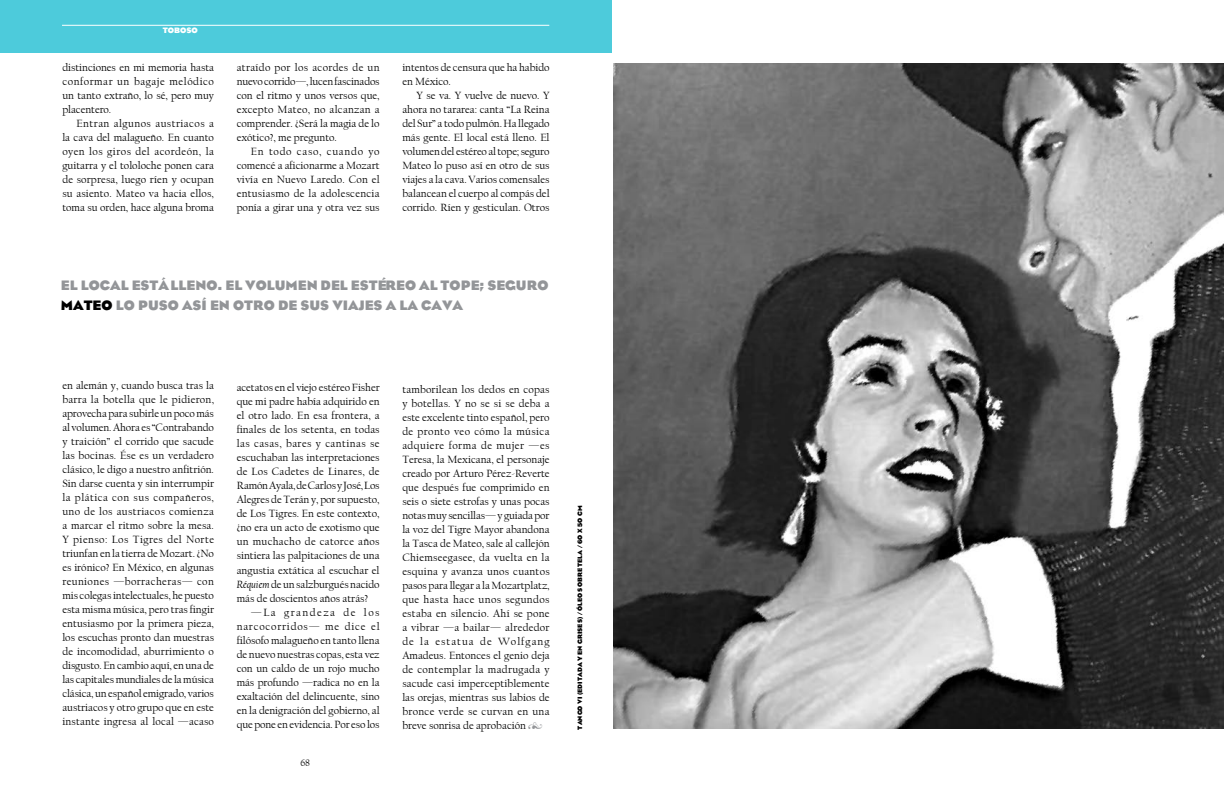
<style>
.page{position:relative;width:1224px;height:792px;background:#fff}
.page>*{position:absolute;margin:0;border:0;box-sizing:border-box;transform-origin:0 0}
.t1{font:700 14px/20px "Eagle";color:#939598}
.t2{font:11px/14px "Californian FB";color:#000;text-align:justify}
.t3{font:10px "Californian FB";color:#000}
.t4{font:700 8px "Eagle";color:#fff}
.t5{font:700 6.5px "Eagle";color:#000}
.s1{color:#000}
.s2{font-style:italic}
.s3{font-family:"Eagle";font-weight:700;font-size:9px;color:#939598}
</style>
<div class="page">
<div style="left:0;top:0;width:612px;height:52px;background:#4dcbdb"></div>
<hr style="left:62px;top:25px;width:487px;height:1px;background:#fff">
<img style="left:613px;top:63px;width:611px;height:666px">
<p class="t4" style="left:163px;top:26px;width:37px">TOBOSO</p>
<p class="t2" style="left:62px;top:60px;width:153px">distinciones en mi memoria hasta conformar un bagaje melódico un tanto extraño, lo sé, pero muy placentero.</p>
<p class="t2" style="left:62px;top:116px;width:153px;text-indent:14px">Entran algunos austriacos a la cava del malagueño. En cuanto oyen los giros del acordeón, la guitarra y el tololoche ponen cara de sorpresa, luego ríen y ocupan su asiento. Mateo va hacia ellos, toma su orden, hace alguna broma</p>
<p class="t2" style="left:237px;top:60px;width:144px">atraído por los acordes de un nuevo corrido—, lucen fascinados con el ritmo y unos versos que, excepto Mateo, no alcanzan a comprender. ¿Será la magia de lo exótico?, me pregunto.</p>
<p class="t2" style="left:237px;top:144px;width:144px;text-indent:14px">En todo caso, cuando yo comencé a aficionarme a Mozart vivía en Nuevo Laredo. Con el entusiasmo de la adolescencia ponía a girar una y otra vez sus</p>
<p class="t2" style="left:402px;top:60px;width:149px">intentos de censura que ha habido en México.</p>
<p class="t2" style="left:402px;top:88px;width:149px;text-indent:14px">Y se va. Y vuelve de nuevo. Y ahora no tararea: canta “La Reina del Sur” a todo pulmón. Ha llegado más gente. El local está lleno. El volumen del estéreo al tope; seguro Mateo lo puso así en otro de sus viajes a la cava. Varios comensales balancean el cuerpo al compás del corrido. Ríen y gesticulan. Otros</p>
<p class="t1" style="left:61px;top:275px;width:489px">EL LOCAL ESTÁ LLENO. EL VOLUMEN DEL ESTÉREO AL TOPE; SEGURO<br><span class="s1">MATEO</span> LO PUSO ASÍ EN OTRO DE SUS VIAJES A LA CAVA</p>
<p class="t2" style="left:62px;top:378px;width:153px">en alemán y, cuando busca tras la barra la botella que le pidieron, aprovecha para subirle un poco más al volumen. Ahora es “Contrabando y traición” el corrido que sacude las bocinas. Ése es un verdadero clásico, le digo a nuestro anfitrión.<br>Sin darse cuenta y sin interrumpir la plática con sus compañeros, uno de los austriacos comienza a marcar el ritmo sobre la mesa.<br>Y pienso: Los Tigres del Norte triunfan en la tierra de Mozart. ¿No es irónico? En México, en algunas reuniones —borracheras— con mis colegas intelectuales, he puesto esta misma música, pero tras fingir entusiasmo por la primera pieza, los escuchas pronto dan muestras de incomodidad, aburrimiento o disgusto. En cambio aquí, en una de las capitales mundiales de la música clásica, un español emigrado, varios austriacos y otro grupo que en este instante ingresa al local —acaso</p>
<p class="t2" style="left:237px;top:381px;width:144px">acetatos en el viejo estéreo Fisher que mi padre había adquirido en el otro lado. En esa frontera, a finales de los setenta, en todas las casas, bares y cantinas se escuchaban las interpretaciones de Los Cadetes de Linares, de Ramón Ayala, de Carlos y José, Los Alegres de Terán y, por supuesto, de Los Tigres. En este contexto, ¿no era un acto de exotismo que un muchacho de catorce años sintiera las palpitaciones de una angustia extática al escuchar el <span class="s2">Réquiem</span> de un salzburgués nacido más de doscientos años atrás?</p>
<p class="t2" style="left:237px;top:605px;width:144px;text-indent:14px">—La grandeza de los narcocorridos— me dice el filósofo malagueño en tanto llena de nuevo nuestras copas, esta vez con un caldo de un rojo mucho más profundo —radica no en la exaltación del delincuente, sino en la denigración del gobierno, al que pone en evidencia. Por eso los</p>
<p class="t3" style="left:300px;top:757px;width:11px">68</p>
<p class="t2" style="left:402px;top:382px;width:149px">tamborilean los dedos en copas y botellas. Y no se si se deba a este excelente tinto español, pero de pronto veo cómo la música adquiere forma de mujer —es Teresa, la Mexicana, el personaje creado por Arturo Pérez-Reverte que después fue comprimido en seis o siete estrofas y unas pocas notas muy sencillas— y guiada por la voz del Tigre Mayor abandona la Tasca de Mateo, sale al callejón Chiemseegasee, da vuelta en la esquina y avanza unos cuantos pasos para llegar a la Mozartplatz, que hasta hace unos segundos estaba en silencio. Ahí se pone a vibrar —a bailar— alrededor de la estatua de Wolfgang Amadeus. Entonces el genio deja de contemplar la madrugada y sacude casi imperceptiblemente las orejas, mientras sus labios de bronce verde se curvan en una breve sonrisa de aprobación <span class="s3">◊</span></p>
<p class="t5" style="left:576px;top:730px;width:225px;rotate:-90deg">TANGO VI (EDITADA Y EN GRISES) / ÓLEO SOBRE TELA / 60 X 50 CM</p>
</div>
